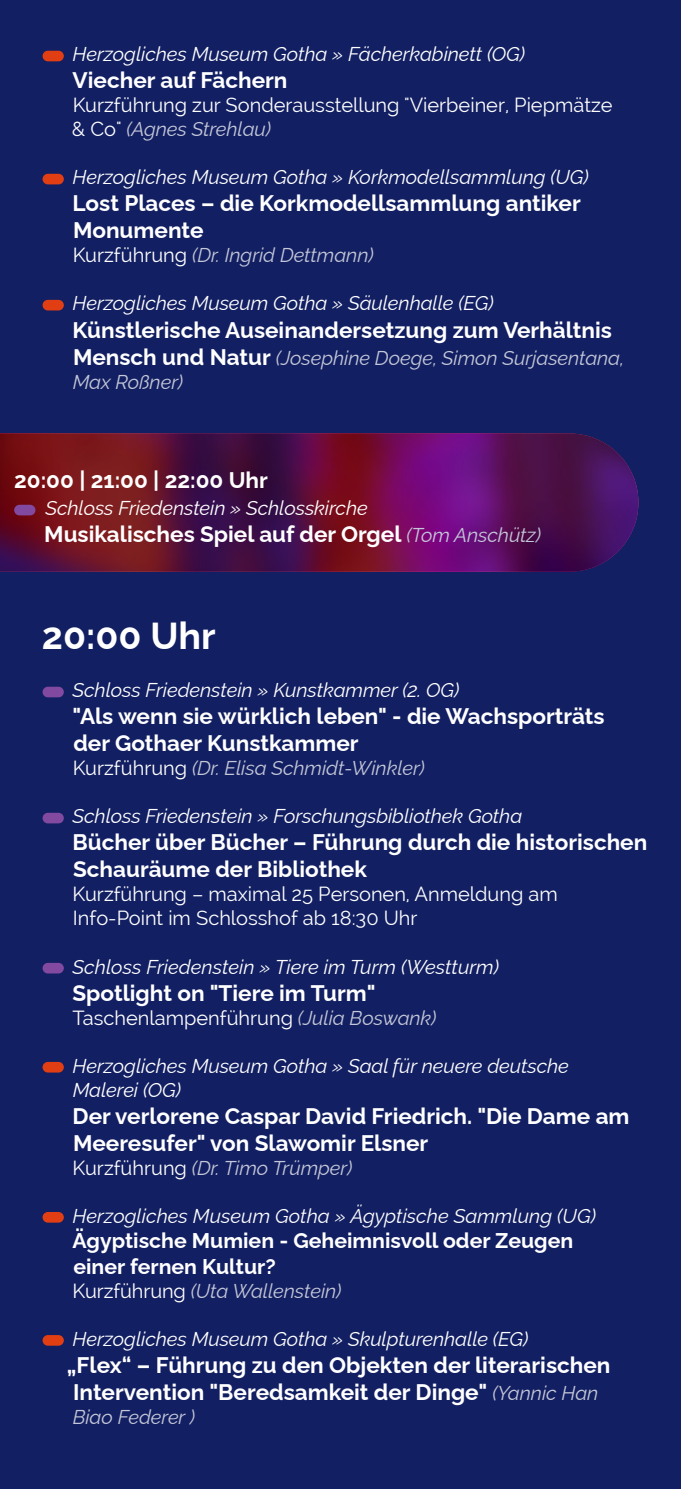
<style>
.page{position:relative;width:681px;height:1489px;background:#fff}
.page>*{position:absolute;margin:0;border:0;box-sizing:border-box;transform-origin:0 0}
.t1{font:700 37.5px "Raleway";color:#fff}
.t2{font:700 22.5px/27px "Raleway";color:#fff}
.t3{font:700 21.25px/25.5px "Raleway";color:#fff}
.t4{font:italic 20px/24px "Raleway";letter-spacing:-.005em;color:#fff}
.t5{font:italic 20px/24px "Raleway";letter-spacing:-.005em;color:#c4c7d8}
.t6{font:20px/24px "Raleway";color:#fff}
.s1{font-style:italic;color:#c4c7d8}
.s2{font-style:normal;color:#fff}
.s3{font-weight:700;font-style:normal;font-size:22.5px;color:#fff}
.s4{font-weight:400;font-style:italic;font-size:20px;color:#c4c7d8}
</style>
<div class="page">
<div style="left:0;top:0;width:680px;height:1488px;background:#121f62"></div>
<div style="left:43px;top:51px;width:21px;height:10px;background:#e13e13;border-radius:5px"></div>
<div style="left:43px;top:174px;width:21px;height:10px;background:#e13e13;border-radius:5px"></div>
<div style="left:43px;top:300px;width:21px;height:10px;background:#e13e13;border-radius:5px"></div>
<svg style="left:0;top:433px;width:638px;height:138px;background:#5d0f43"></svg>
<div style="left:14px;top:504px;width:21px;height:11px;background:#8249a1;border-radius:5px"></div>
<div style="left:43px;top:686px;width:21px;height:11px;background:#8249a1;border-radius:5px"></div>
<div style="left:43px;top:812px;width:21px;height:11px;background:#8249a1;border-radius:5px"></div>
<div style="left:43px;top:962px;width:21px;height:11px;background:#8249a1;border-radius:5px"></div>
<div style="left:43px;top:1061px;width:21px;height:11px;background:#e13e13;border-radius:5px"></div>
<div style="left:43px;top:1211px;width:21px;height:11px;background:#e13e13;border-radius:5px"></div>
<div style="left:43px;top:1334px;width:21px;height:11px;background:#e13e13;border-radius:5px"></div>
<p class="t4" style="left:73px;top:40px;width:454px">Herzogliches Museum Gotha » Fächerkabinett (OG)</p>
<p class="t2" style="left:73px;top:65px;width:216px">Viecher auf Fächern</p>
<p class="t6" style="left:72px;top:93px;width:541px">Kurzführung zur Sonderausstellung "Vierbeiner, Piepmätze &amp; Co" <span class="s1">(Agnes Strehlau)</span></p>
<p class="t4" style="left:73px;top:163px;width:517px">Herzogliches Museum Gotha » Korkmodellsammlung (UG)</p>
<p class="t2" style="left:73px;top:188px;width:509px">Lost Places – die Korkmodellsammlung antiker<br>Monumente</p>
<p class="t5" style="left:73px;top:241px;width:302px"><span class="s2">Kurzführung</span> (Dr. Ingrid Dettmann)</p>
<p class="t4" style="left:73px;top:289px;width:422px">Herzogliches Museum Gotha » Säulenhalle (EG)</p>
<p class="t2" style="left:73px;top:314px;width:540px">Künstlerische Auseinandersetzung zum Verhältnis</p>
<p class="t5" style="left:73px;top:343px;width:553px"><span class="s3">Mensch und Natur</span> (Josephine Doege, Simon Surjasentana,<br>Max Roßner)</p>
<p class="t2" style="left:14px;top:465px;width:255px">20:00 | 21:00 | 22:00 Uhr</p>
<p class="t4" style="left:45px;top:494px;width:324px">Schloss Friedenstein » Schlosskirche</p>
<p class="t2" style="left:44px;top:519px;width:498px">Musikalisches Spiel auf der Orgel <span class="s4">(Tom Anschütz)</span></p>
<h1 class="t1" style="left:42px;top:607px;width:175px">20:00 Uhr</h1>
<p class="t4" style="left:73px;top:676px;width:388px">Schloss Friedenstein » Kunstkammer (2. OG)</p>
<p class="t2" style="left:73px;top:700px;width:533px">"Als wenn sie würklich leben" - die Wachsporträts der Gothaer Kunstkammer</p>
<p class="t5" style="left:73px;top:754px;width:353px"><span class="s2">Kurzführung</span> (Dr. Elisa Schmidt-Winkler)</p>
<p class="t4" style="left:73px;top:802px;width:451px">Schloss Friedenstein » Forschungsbibliothek Gotha</p>
<p class="t2" style="left:73px;top:826px;width:576px">Bücher über Bücher – Führung durch die historischen<br>Schauräume der Bibliothek</p>
<p class="t6" style="left:73px;top:882px;width:486px">Kurzführung – maximal 25 Personen, Anmeldung am<br>Info-Point im Schlosshof ab 18:30 Uhr</p>
<p class="t4" style="left:73px;top:952px;width:428px">Schloss Friedenstein » Tiere im Turm (Westturm)</p>
<p class="t2" style="left:73px;top:976px;width:304px">Spotlight on "Tiere im Turm"</p>
<p class="t6" style="left:73px;top:1005px;width:365px">Taschenlampenführung <span class="s1">(Julia Boswank)</span></p>
<p class="t4" style="left:73px;top:1051px;width:497px">Herzogliches Museum Gotha » Saal für neuere deutsche<br>Malerei (OG)</p>
<p class="t2" style="left:73px;top:1099px;width:558px">Der verlorene Caspar David Friedrich. "Die Dame am<br>Meeresufer" von Slawomir Elsner</p>
<p class="t5" style="left:73px;top:1153px;width:281px"><span class="s2">Kurzführung</span> (Dr. Timo Trümper)</p>
<p class="t4" style="left:73px;top:1201px;width:524px">Herzogliches Museum Gotha » Ägyptische Sammlung (UG)</p>
<p class="t3" style="left:73px;top:1225px;width:502px">Ägyptische Mumien - Geheimnisvoll oder Zeugen einer fernen Kultur?</p>
<p class="t5" style="left:73px;top:1276px;width:270px"><span class="s2">Kurzführung</span> (Uta Wallenstein)</p>
<p class="t4" style="left:73px;top:1324px;width:457px">Herzogliches Museum Gotha » Skulpturenhalle (EG)</p>
<p class="t2" style="left:67px;top:1348px;width:545px">„Flex“ – Führung zu den Objekten der literarischen<br>Intervention "Beredsamkeit der Dinge" <span class="s4">(Yannic Han</span></p>
<p class="t5" style="left:73px;top:1402px;width:124px">Biao Federer )</p>
</div>
